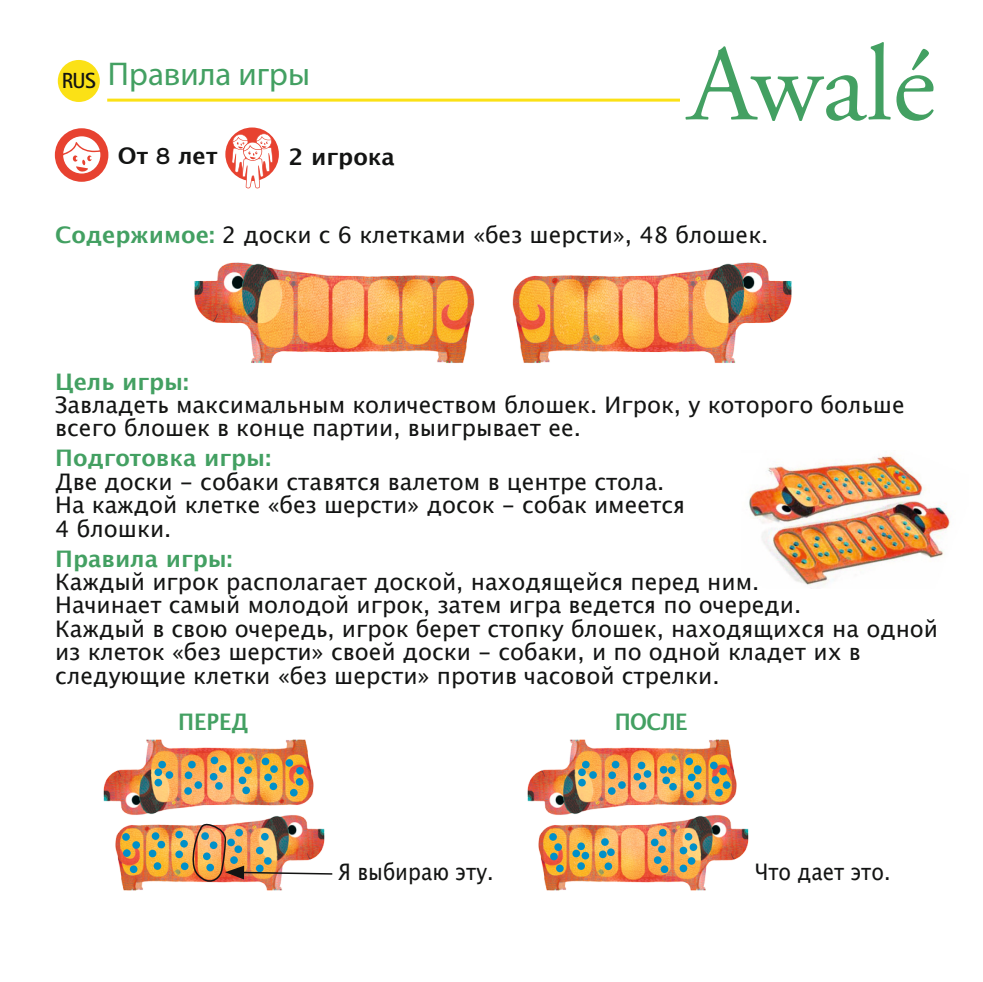
<style>
.page{position:relative;width:983px;height:982px;background:#fff}
.page>*{position:absolute;margin:0;border:0;box-sizing:border-box;transform-origin:0 0}
.t1{font:108px "Adobe Garamond Pro";color:#43a062}
.t2{font:33px "Myriad Pro";color:#43a062}
.t3{font:22.8px/23.4px "Lucida Grande";color:#131413}
.t4{font:700 22.8px "Lucida Grande";color:#43a062}
.t5{font:22.8px "Lucida Grande";color:#131413;scale:.9 1}
.t6{font:700 22.8px "Lucida Grande";color:#131413}
.t7{font:700 22.8px "Lucida Grande";color:#43a062;scale:.9 1}
.s1{font-family:"Interstate";font-weight:400}
.s2{font-weight:700;color:#43a062}
</style>
<div class="page">
<div style="left:58px;top:60px;width:42px;height:42px;background:#fbe116;border-radius:50%"></div>
<hr style="left:107px;top:99px;width:636px;height:3px;background:#fbe116">
<div style="left:55px;top:128px;width:53px;height:54px;background:#e74230;border-radius:50%"></div>
<svg style="left:62px;top:135px;width:40px;height:40px"></svg>
<div style="left:225px;top:127px;width:54px;height:54px;background:#e74230;border-radius:50%"></div>
<svg style="left:232px;top:134px;width:41px;height:54px"></svg>
<img style="left:749px;top:453px;width:201px;height:135px">
<img style="left:538px;top:828px;width:211px;height:63px">
<img style="left:527px;top:739px;width:210px;height:89px">
<div style="left:582px;top:761px;width:7px;height:7px;background:#0090c8;border-radius:50%"></div>
<div style="left:608px;top:771px;width:8px;height:8px;background:#0090c8;border-radius:50%"></div>
<div style="left:589px;top:771px;width:8px;height:8px;background:#0090c8;border-radius:50%"></div>
<div style="left:612px;top:761px;width:7px;height:7px;background:#0090c8;border-radius:50%"></div>
<div style="left:637px;top:762px;width:8px;height:7px;background:#0090c8;border-radius:50%"></div>
<div style="left:643px;top:770px;width:8px;height:8px;background:#0090c8;border-radius:50%"></div>
<div style="left:660px;top:766px;width:7px;height:7px;background:#0090c8;border-radius:50%"></div>
<div style="left:668px;top:766px;width:7px;height:8px;background:#0090c8;border-radius:50%"></div>
<div style="left:662px;top:776px;width:8px;height:8px;background:#0090c8;border-radius:50%"></div>
<div style="left:669px;top:783px;width:8px;height:8px;background:#0090c8;border-radius:50%"></div>
<div style="left:633px;top:773px;width:8px;height:7px;background:#0090c8;border-radius:50%"></div>
<div style="left:639px;top:782px;width:7px;height:8px;background:#0090c8;border-radius:50%"></div>
<div style="left:685px;top:757px;width:8px;height:8px;background:#0090c8;border-radius:50%"></div>
<div style="left:694px;top:765px;width:7px;height:8px;background:#0090c8;border-radius:50%"></div>
<div style="left:694px;top:782px;width:7px;height:8px;background:#0090c8;border-radius:50%"></div>
<div style="left:710px;top:762px;width:7px;height:7px;background:#0090c8;border-radius:50%"></div>
<div style="left:601px;top:838px;width:8px;height:8px;background:#0090c8;border-radius:50%"></div>
<div style="left:715px;top:789px;width:7px;height:7px;background:#0090c8;border-radius:50%"></div>
<div style="left:719px;top:767px;width:8px;height:8px;background:#0090c8;border-radius:50%"></div>
<div style="left:722px;top:781px;width:8px;height:8px;background:#0090c8;border-radius:50%"></div>
<div style="left:711px;top:776px;width:8px;height:8px;background:#0090c8;border-radius:50%"></div>
<div style="left:577px;top:842px;width:8px;height:8px;background:#0090c8;border-radius:50%"></div>
<div style="left:550px;top:853px;width:8px;height:7px;background:#0090c8;border-radius:50%"></div>
<div style="left:554px;top:843px;width:8px;height:8px;background:#0090c8;border-radius:50%"></div>
<div style="left:581px;top:852px;width:8px;height:7px;background:#0090c8;border-radius:50%"></div>
<div style="left:572px;top:850px;width:8px;height:7px;background:#0090c8;border-radius:50%"></div>
<div style="left:577px;top:862px;width:8px;height:8px;background:#0090c8;border-radius:50%"></div>
<div style="left:556px;top:864px;width:7px;height:8px;background:#0090c8;border-radius:50%"></div>
<div style="left:549px;top:833px;width:8px;height:8px;background:#0090c8;border-radius:50%"></div>
<div style="left:689px;top:843px;width:8px;height:8px;background:#0090c8;border-radius:50%"></div>
<div style="left:607px;top:848px;width:7px;height:8px;background:#0090c8;border-radius:50%"></div>
<div style="left:660px;top:865px;width:8px;height:8px;background:#0090c8;border-radius:50%"></div>
<div style="left:686px;top:790px;width:8px;height:8px;background:#0090c8;border-radius:50%"></div>
<div style="left:599px;top:850px;width:7px;height:8px;background:#0090c8;border-radius:50%"></div>
<div style="left:694px;top:767px;width:7px;height:7px;background:#0090c8;border-radius:50%"></div>
<div style="left:604px;top:862px;width:8px;height:8px;background:#0090c8;border-radius:50%"></div>
<div style="left:659px;top:829px;width:7px;height:7px;background:#0090c8;border-radius:50%"></div>
<div style="left:651px;top:838px;width:7px;height:8px;background:#0090c8;border-radius:50%"></div>
<div style="left:658px;top:845px;width:8px;height:8px;background:#0090c8;border-radius:50%"></div>
<div style="left:654px;top:856px;width:7px;height:8px;background:#0090c8;border-radius:50%"></div>
<div style="left:684px;top:833px;width:8px;height:7px;background:#0090c8;border-radius:50%"></div>
<div style="left:679px;top:847px;width:8px;height:7px;background:#0090c8;border-radius:50%"></div>
<div style="left:687px;top:857px;width:8px;height:8px;background:#0090c8;border-radius:50%"></div>
<div style="left:679px;top:864px;width:8px;height:8px;background:#0090c8;border-radius:50%"></div>
<div style="left:688px;top:773px;width:7px;height:8px;background:#0090c8;border-radius:50%"></div>
<div style="left:618px;top:781px;width:8px;height:8px;background:#0090c8;border-radius:50%"></div>
<div style="left:608px;top:787px;width:7px;height:8px;background:#0090c8;border-radius:50%"></div>
<div style="left:578px;top:768px;width:8px;height:8px;background:#0090c8;border-radius:50%"></div>
<div style="left:578px;top:779px;width:8px;height:7px;background:#0090c8;border-radius:50%"></div>
<img style="left:115px;top:828px;width:167px;height:63px">
<img style="left:103px;top:739px;width:211px;height:89px">
<div style="left:158px;top:761px;width:8px;height:7px;background:#0090c8;border-radius:50%"></div>
<div style="left:185px;top:771px;width:7px;height:8px;background:#0090c8;border-radius:50%"></div>
<div style="left:165px;top:771px;width:8px;height:8px;background:#0090c8;border-radius:50%"></div>
<div style="left:188px;top:761px;width:8px;height:7px;background:#0090c8;border-radius:50%"></div>
<div style="left:211px;top:756px;width:7px;height:8px;background:#0090c8;border-radius:50%"></div>
<div style="left:219px;top:765px;width:8px;height:8px;background:#0090c8;border-radius:50%"></div>
<div style="left:237px;top:756px;width:8px;height:8px;background:#0090c8;border-radius:50%"></div>
<div style="left:244px;top:766px;width:8px;height:8px;background:#0090c8;border-radius:50%"></div>
<div style="left:239px;top:776px;width:7px;height:8px;background:#0090c8;border-radius:50%"></div>
<div style="left:242px;top:786px;width:8px;height:8px;background:#0090c8;border-radius:50%"></div>
<div style="left:210px;top:773px;width:7px;height:7px;background:#0090c8;border-radius:50%"></div>
<div style="left:215px;top:782px;width:8px;height:8px;background:#0090c8;border-radius:50%"></div>
<div style="left:262px;top:757px;width:7px;height:8px;background:#0090c8;border-radius:50%"></div>
<div style="left:270px;top:765px;width:8px;height:8px;background:#0090c8;border-radius:50%"></div>
<div style="left:285px;top:759px;width:8px;height:8px;background:#0090c8;border-radius:50%"></div>
<div style="left:296px;top:767px;width:8px;height:7px;background:#0090c8;border-radius:50%"></div>
<div style="left:296px;top:778px;width:7px;height:8px;background:#0090c8;border-radius:50%"></div>
<div style="left:290px;top:789px;width:8px;height:7px;background:#0090c8;border-radius:50%"></div>
<div style="left:175px;top:831px;width:8px;height:7px;background:#0090c8;border-radius:50%"></div>
<div style="left:123px;top:849px;width:8px;height:8px;background:#0090c8;border-radius:50%"></div>
<div style="left:132px;top:841px;width:8px;height:8px;background:#0090c8;border-radius:50%"></div>
<div style="left:122px;top:833px;width:8px;height:8px;background:#0090c8;border-radius:50%"></div>
<div style="left:152px;top:832px;width:7px;height:8px;background:#0090c8;border-radius:50%"></div>
<div style="left:157px;top:841px;width:8px;height:7px;background:#0090c8;border-radius:50%"></div>
<div style="left:149px;top:850px;width:7px;height:7px;background:#0090c8;border-radius:50%"></div>
<div style="left:154px;top:862px;width:7px;height:8px;background:#0090c8;border-radius:50%"></div>
<div style="left:180px;top:840px;width:8px;height:7px;background:#0090c8;border-radius:50%"></div>
<div style="left:175px;top:850px;width:8px;height:8px;background:#0090c8;border-radius:50%"></div>
<div style="left:130px;top:865px;width:7px;height:8px;background:#0090c8;border-radius:50%"></div>
<div style="left:181px;top:862px;width:7px;height:8px;background:#0090c8;border-radius:50%"></div>
<div style="left:264px;top:773px;width:8px;height:8px;background:#0090c8;border-radius:50%"></div>
<div style="left:269px;top:782px;width:8px;height:8px;background:#0090c8;border-radius:50%"></div>
<div style="left:194px;top:781px;width:8px;height:8px;background:#0090c8;border-radius:50%"></div>
<div style="left:184px;top:787px;width:8px;height:8px;background:#0090c8;border-radius:50%"></div>
<div style="left:154px;top:768px;width:8px;height:8px;background:#0090c8;border-radius:50%"></div>
<div style="left:154px;top:779px;width:8px;height:7px;background:#0090c8;border-radius:50%"></div>
<img style="left:187px;top:820px;width:146px;height:69px">
<img style="left:512px;top:262px;width:280px;height:101px">
<img style="left:194px;top:262px;width:281px;height:101px">
<div style="left:679px;top:32px;width:256px;height:97px;background:#fff"></div>
<h2 class="t2" style="left:62px;top:53px;width:250px"><sub>RUS</sub> правила игры</h2>
<p class="t6" style="left:118px;top:138px;width:101px">От <span class="s1">8</span> лет</p>
<p class="t6" style="left:288px;top:138px;width:108px">2 игрока</p>
<h1 class="t1" style="left:688px;top:20px;width:249px">Awalé</h1>
<p class="t3" style="left:55px;top:223px;width:714px"><span class="s2">Содержимое:</span> 2 доски с 6 клетками «без шерсти», 48 блошек.</p>
<p class="t4" style="left:55px;top:363px;width:135px">Цель игры:</p>
<p class="t3" style="left:55px;top:393px;width:851px">Завладеть максимальным количеством блошек. Игрок, у которого больше всего блошек в конце партии, выигрывает ее.</p>
<p class="t4" style="left:55px;top:440px;width:217px">Подготовка игры:</p>
<p class="t3" style="left:55px;top:470px;width:631px">Две доски - собаки ставятся валетом в центре стола.<br>На каждой клетке «без шерсти» досок - собак имеется<br>4 блошки.</p>
<p class="t4" style="left:55px;top:540px;width:179px">Правила игры:</p>
<p class="t3" style="left:55px;top:570px;width:884px">Каждый игрок располагает доской, находящейся перед ним.<br>Начинает самый молодой игрок, затем игра ведется по очереди.<br>Каждый в свою очередь, игрок берет стопку блошек, находящихся на одной из клеток «без шерсти» своей доски - собаки, и по одной кладет их в следующие клетки «без шерсти» против часовой стрелки.</p>
<p class="t7" style="left:178px;top:703px;width:79px">ПЕРЕД</p>
<p class="t7" style="left:614px;top:703px;width:82px">ПОСЛЕ</p>
<p class="t5" style="left:338px;top:859px;width:174px">Я выбираю эту.</p>
<p class="t5" style="left:755px;top:859px;width:151px">Что дает это.</p>
</div>
